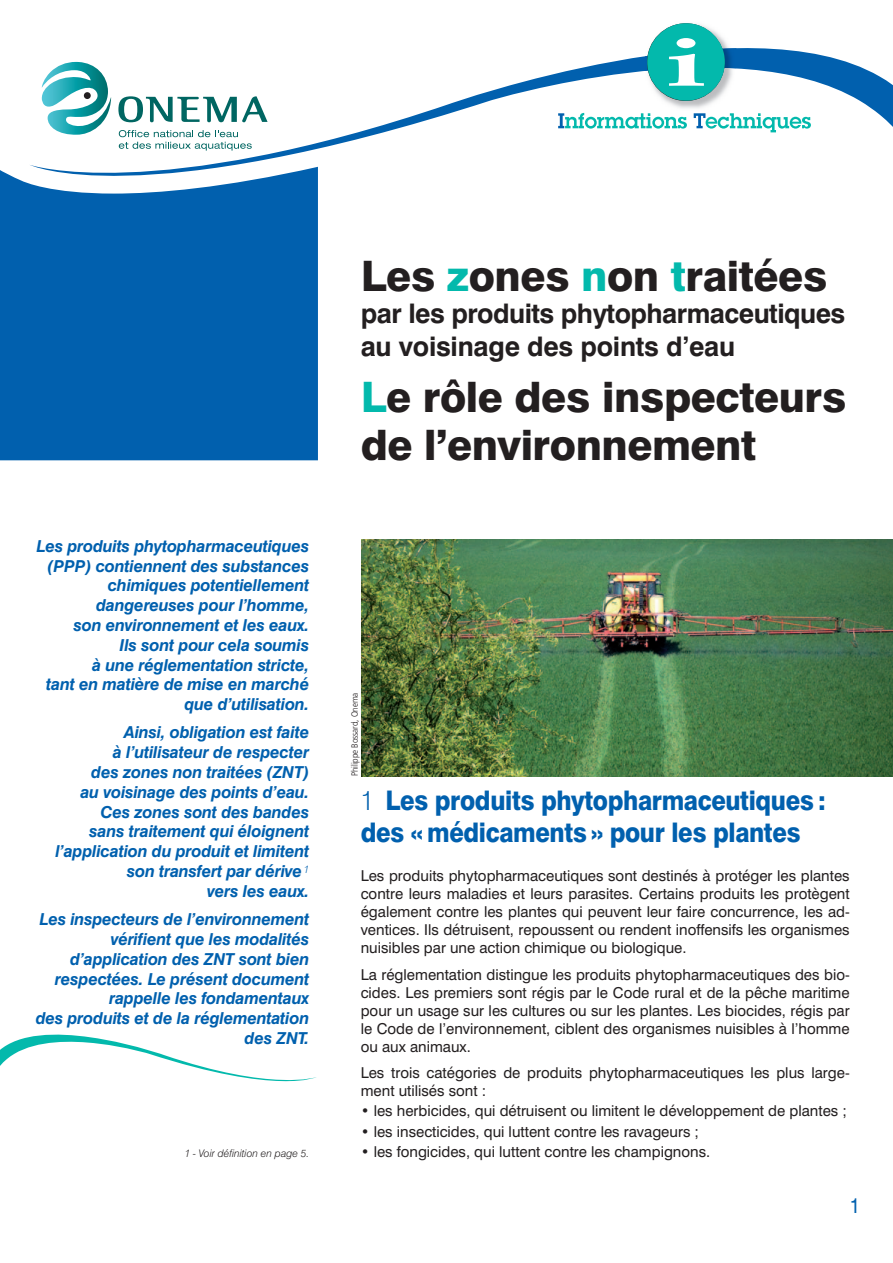
<style>
.page{position:relative;width:893px;height:1263px;background:#fff}
.page>*{position:absolute;margin:0;border:0;box-sizing:border-box;transform-origin:0 0}
.t1{font:800 42px/48px "Swiss 721 BT";letter-spacing:-.01em;color:#231f20}
.t2{font:800 27px/32.4px "Swiss 721 BT";letter-spacing:-.015em;color:#0160ae;scale:.9 1}
.t3{font:700 27px/32.4px "Swiss 721 BT";letter-spacing:-.02em;color:#231f20}
.t4{font:21px "Swiss 721 BT";color:#0160ae;scale:.9 1}
.t5{font:italic 700 16.5px/19.8px "Swiss 721 BT";letter-spacing:-.015em;color:#0160ae;text-align:right}
.t6{font:15px/18px "Swiss 721 BT";color:#231f20;text-align:justify}
.t7{font:italic 300 10.5px "Swiss 721 BT";color:#231f20}
.t8{font:300 9px "Frutiger";letter-spacing:-.01em;color:#231f20;scale:.9 1}
.s1{color:#03b9ac}
.s2{font-weight:300}
</style>
<div class="page">
<img style="left:361px;top:539px;width:532px;height:237px">
<svg style="left:75px;top:48px;width:818px;height:108px"></svg>
<svg style="left:41px;top:62px;width:70px;height:73px"></svg>
<svg style="left:118px;top:96px;width:150px;height:26px"></svg>
<svg style="left:119px;top:130px;width:133px;height:21px"></svg>
<img style="left:645px;top:23px;width:91px;height:90px">
<img style="left:645px;top:48px;width:91px;height:23px">
<div style="left:647px;top:23px;width:78px;height:78px;background:#03b9ac;border-radius:50%"></div>
<svg style="left:0;top:156px;width:318px;height:304px;background:#176eb5"></svg>
<svg style="left:0;top:1034px;width:316px;height:48px"></svg>
<svg style="left:669px;top:38px;width:35px;height:48px"></svg>
<svg style="left:558px;top:113px;width:129px;height:16px"></svg>
<svg style="left:694px;top:113px;width:117px;height:19px"></svg>
<svg style="left:0;top:321px;width:1px;height:120px"></svg>
<p class="t5" style="left:37px;top:536px;width:274px">Les produits phytopharmaceutiques (PPP) contiennent des substances chimiques potentiellement dangereuses pour l’homme,<br>son environnement et les eaux.<br>Ils sont pour cela soumis<br>à une réglementation stricte,<br>tant en matière de mise en marché que d’utilisation.</p>
<p class="t5" style="left:55px;top:722px;width:255px">Ainsi, obligation est faite<br>à l’utilisateur de respecter<br>des zones non traitées (ZNT)<br>au voisinage des points d’eau.<br>Ces zones sont des bandes<br>sans traitement qui éloignent l’application du produit et limitent son transfert par dérive <sup>1<br></sup>vers les eaux.</p>
<p class="t5" style="left:36px;top:909px;width:275px">Les inspecteurs de l’environnement vérifient que les modalités d’application des ZNT sont bien respectées. Le présent document rappelle les fondamentaux<br>des produits et de la réglementation des ZNT.</p>
<p class="t7" style="left:185px;top:1146px;width:126px">1 - Voir définition en page 5.</p>
<h1 class="t1" style="left:361px;top:252px;width:468px">Les <span class="s1">z</span>ones <span class="s1">n</span>on <span class="s1">t</span>raitées</h1>
<h2 class="t3" style="left:361px;top:297px;width:486px">par les produits phytopharmaceutiques au voisinage des points d’eau</h2>
<h1 class="t1" style="left:361px;top:373px;width:487px"><span class="s1">L</span>e rôle des inspecteurs de l’environnement</h1>
<p class="t8" style="left:350px;top:776px;width:94px;rotate:-90deg">Philippe Bossard, Onema</p>
<h2 class="t2" style="left:361px;top:783px;width:518px"><span class="s2">1</span> Les produits phytopharmaceutiques : des « médicaments » pour les plantes</h2>
<p class="t6" style="left:361px;top:867px;width:491px">Les produits phytopharmaceutiques sont destinés à protéger les plantes contre leurs maladies et leurs parasites. Certains produits les protègent également contre les plantes qui peuvent leur faire concurrence, les ad&shy;ventices. Ils détruisent, repoussent ou rendent inoffensifs les organismes nuisibles par une action chimique ou biologique.</p>
<p class="t6" style="left:361px;top:965px;width:490px">La réglementation distingue les produits phytopharmaceutiques des bio&shy;cides. Les premiers sont régis par le Code rural et de la pêche maritime pour un usage sur les cultures ou sur les plantes. Les biocides, régis par le Code de l’environnement, ciblent des organismes nuisibles à l’homme ou aux animaux.</p>
<p class="t6" style="left:361px;top:1064px;width:490px">Les trois catégories de produits phytopharmaceutiques les plus large&shy;ment utilisés sont :</p>
<p class="t6" style="left:361px;top:1102px;width:488px">• les herbicides, qui détruisent ou limitent le développement de plantes ;</p>
<p class="t6" style="left:361px;top:1122px;width:340px">• les insecticides, qui luttent contre les ravageurs ;</p>
<p class="t6" style="left:361px;top:1142px;width:351px">• les fongicides, qui luttent contre les champignons.</p>
<h3 class="t4" style="left:850px;top:1193px;width:13px">1</h3>
</div>
